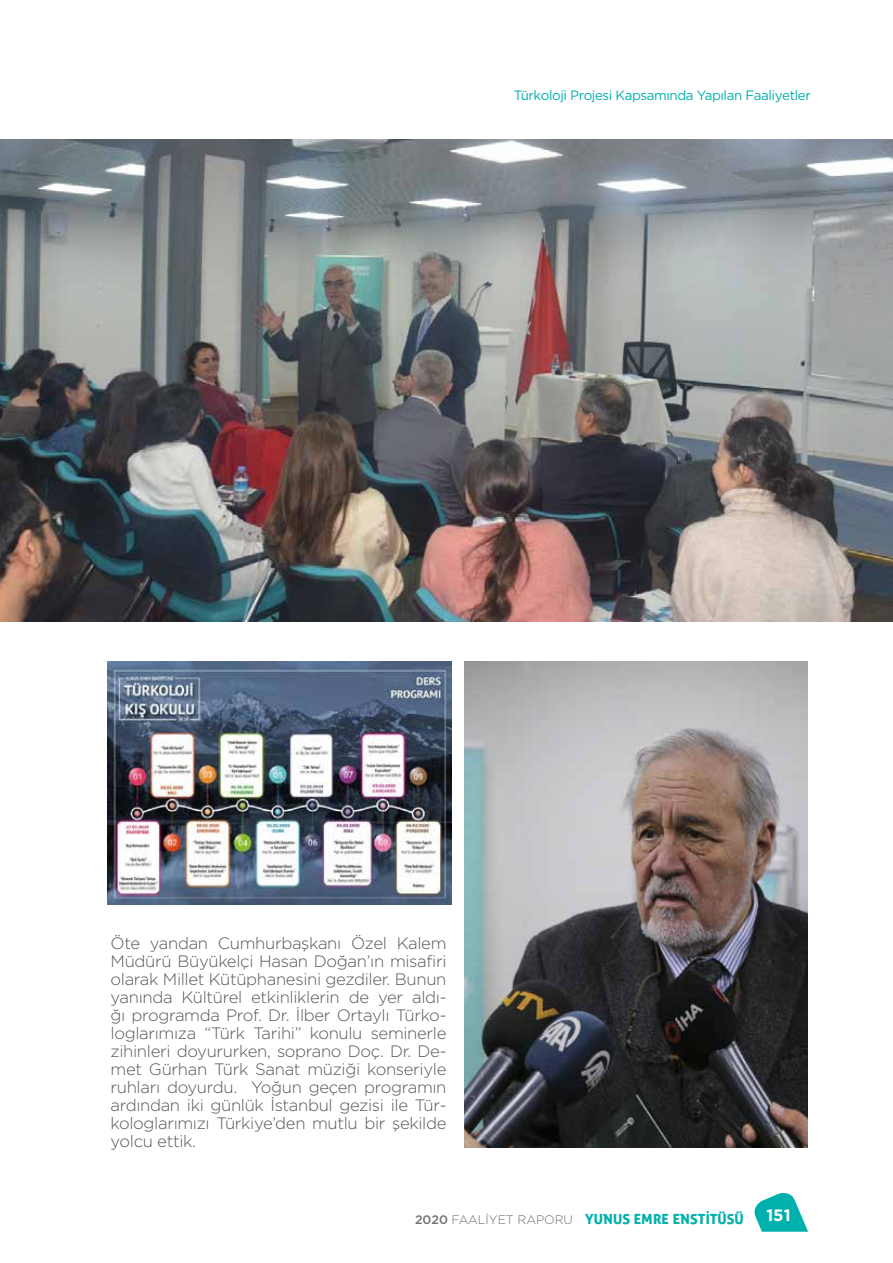
<style>
.page{position:relative;width:893px;height:1263px;background:#fff}
.page>*{position:absolute;margin:0;border:0;box-sizing:border-box;transform-origin:0 0}
.t1{font:300 16.5px/18px "Gotham";letter-spacing:-.02em;color:#575756;text-align:justify}
.t2{font:700 16.5px "Gotham";color:#fff}
.t3{font:14.1px "Yunus Emre Bold";color:#00b0ad}
.t4{font:13.5px "Gotham";letter-spacing:-.03em;color:#00b0ad}
.s1{font-family:"Gotham";font-weight:500;font-size:12.3px;color:#706f6f}
.s2{font-family:"Gotham";font-weight:300;font-size:12.3px;color:#706f6f}
</style>
<div class="page">
<svg style="left:754px;top:1193px;width:54px;height:39px"></svg>
<img style="left:0;top:139px;width:893px;height:482px">
<img style="left:108px;top:662px;width:343px;height:243px">
<img style="left:465px;top:662px;width:343px;height:485px">
<p class="t4" style="left:514px;top:86px;width:299px">Türkoloji Projesi Kapsamında Yapılan Faaliyetler</p>
<p class="t1" style="left:111px;top:934px;width:337px">Öte yandan Cumhurbaşkanı Özel Kalem Müdürü Büyükelçi Hasan Doğan’ın misafiri olarak Millet Kütüphanesini gezdiler. Bunun yanında Kültürel etkinliklerin de yer aldı&shy;ğı programda Prof. Dr. İlber Ortaylı Türko&shy;loglarımıza “Türk Tarihi” konulu seminerle zihinleri doyururken, soprano Doç. Dr. De&shy;met Gürhan Türk Sanat müziği konseriyle ruhları doyurdu. Yoğun geçen programın ardından iki günlük İstanbul gezisi ile Tür&shy;kologlarımızı Türkiye’den mutlu bir şekilde yolcu ettik.</p>
<p class="t3" style="left:415px;top:1211px;width:330px"><span class="s1">2020</span> <span class="s2">FAALİYET RAPORU</span> YUNUS EMRE ENSTİTÜSÜ</p>
<p class="t2" style="left:766px;top:1204px;width:26px">151</p>
</div>
